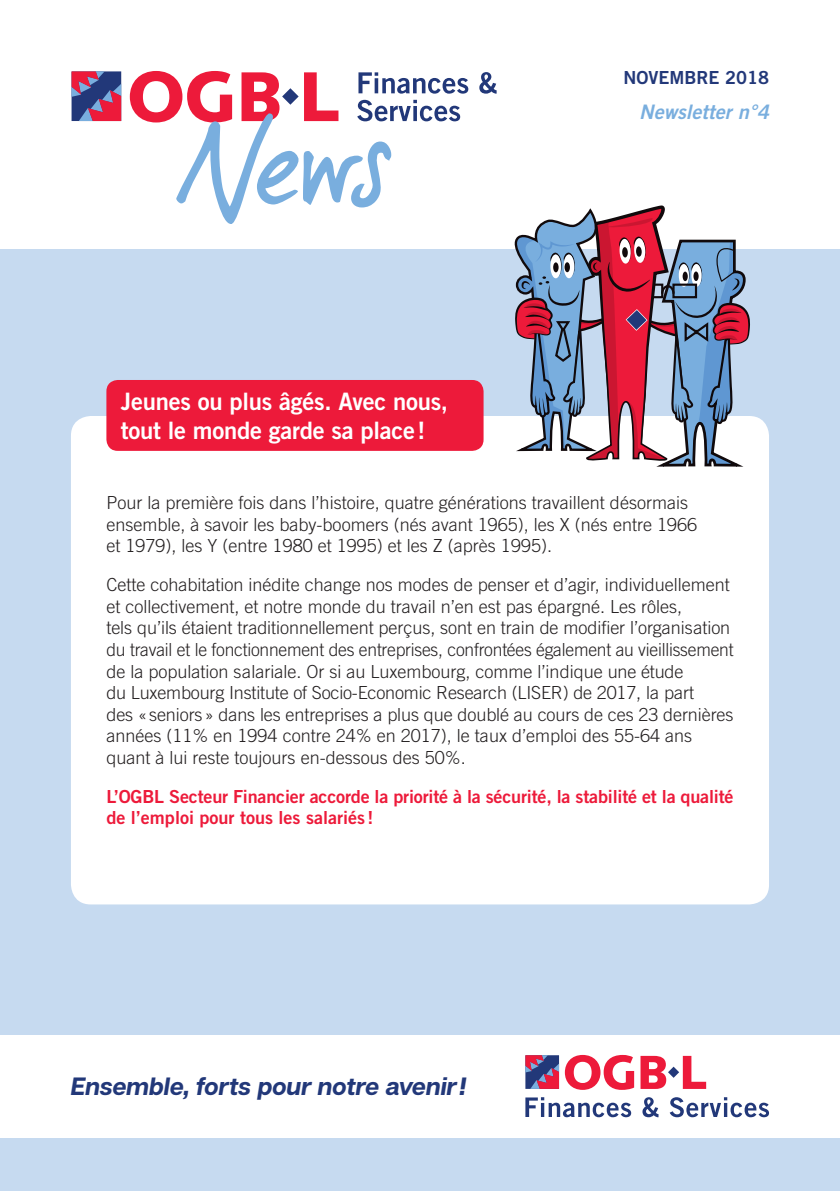
<style>
.page{position:relative;width:840px;height:1191px;background:#fff}
.page>*{position:absolute;margin:0;border:0;box-sizing:border-box;transform-origin:0 0}
.t1{font:italic 700 25px "Articulat C Fv 2";letter-spacing:-.01em;color:#223879}
.t2{font:24px/28.8px "Trade Gothic LT Std Bd 2";letter-spacing:-.01em;color:#fff}
.t3{font:20px "Trade Gothic LT Std Bd 2 Obl";color:#79aede}
.t4{font:300 18px/21.6px "Trade Gothic LT Std";color:#231f20}
.t5{font:18px/21.6px "Trade Gothic LT Std Bd 2";letter-spacing:-.01em;color:#ed1a3a}
.t6{font:18px "Trade Gothic LT Std Bd 2";color:#223879}
</style>
<div class="page">
<div style="left:0;top:249px;width:839px;height:942px;background:#c6daf0"></div>
<div style="left:0;top:1035px;width:839px;height:102px;background:#fff"></div>
<div style="left:71px;top:416px;width:697px;height:488px;background:#fff;border-radius:20px"></div>
<div style="left:106px;top:380px;width:377px;height:71px;background:#ed1a3a;border-radius:11px"></div>
<svg style="left:514px;top:205px;width:236px;height:262px"></svg>
<svg style="left:79px;top:71px;width:43px;height:51px"></svg>
<svg style="left:71px;top:71px;width:50px;height:50px;background:#7f4576"></svg>
<svg style="left:479px;top:72px;width:17px;height:22px"></svg>
<svg style="left:130px;top:71px;width:338px;height:153px"></svg>
<svg style="left:558px;top:1055px;width:1px;height:34px"></svg>
<svg style="left:564px;top:1055px;width:69px;height:34px"></svg>
<svg style="left:640px;top:1055px;width:65px;height:34px"></svg>
<svg style="left:525px;top:1055px;width:33px;height:34px"></svg>
<svg style="left:525px;top:1097px;width:105px;height:20px"></svg>
<svg style="left:642px;top:1097px;width:16px;height:20px"></svg>
<svg style="left:669px;top:1097px;width:99px;height:20px"></svg>
<p class="t2" style="left:121px;top:386px;width:328px">Jeunes ou plus âgés. Avec nous, tout le monde garde sa place!</p>
<p class="t6" style="left:623px;top:66px;width:147px">NOVEMBRE 2018</p>
<p class="t3" style="left:639px;top:100px;width:131px">Newsletter n°4</p>
<p class="t4" style="left:106px;top:492px;width:592px">Pour la première fois dans l’histoire, quatre générations travaillent désormais ensemble, à savoir les baby-boomers (nés avant 1965), les X (nés entre 1966 et 1979), les Y (entre 1980 et 1995) et les Z (après 1995).</p>
<p class="t4" style="left:106px;top:573px;width:628px">Cette cohabitation inédite change nos modes de penser et d’agir, individuellement et collectivement, et notre monde du travail n’en est pas épargné. Les rôles,<br>tels qu’ils étaient traditionnellement perçus, sont en train de modifier l’organisation du travail et le fonctionnement des entreprises, confrontées également au vieillissement de la population salariale. Or si au Luxembourg, comme l’indique une étude<br>du Luxembourg Institute of Socio-Economic Research (LISER) de 2017, la part<br>des «seniors» dans les entreprises a plus que doublé au cours de ces 23 dernières années (11% en 1994 contre 24% en 2017), le taux d’emploi des 55-64 ans quant à lui reste toujours en-dessous des 50%.</p>
<p class="t5" style="left:106px;top:785px;width:628px">L’OGBL Secteur Financier accorde la priorité à la sécurité, la stabilité et la qualité de l’emploi pour tous les salariés !</p>
<p class="t1" style="left:71px;top:1070px;width:397px">Ensemble, forts pour notre avenir!</p>
</div>
